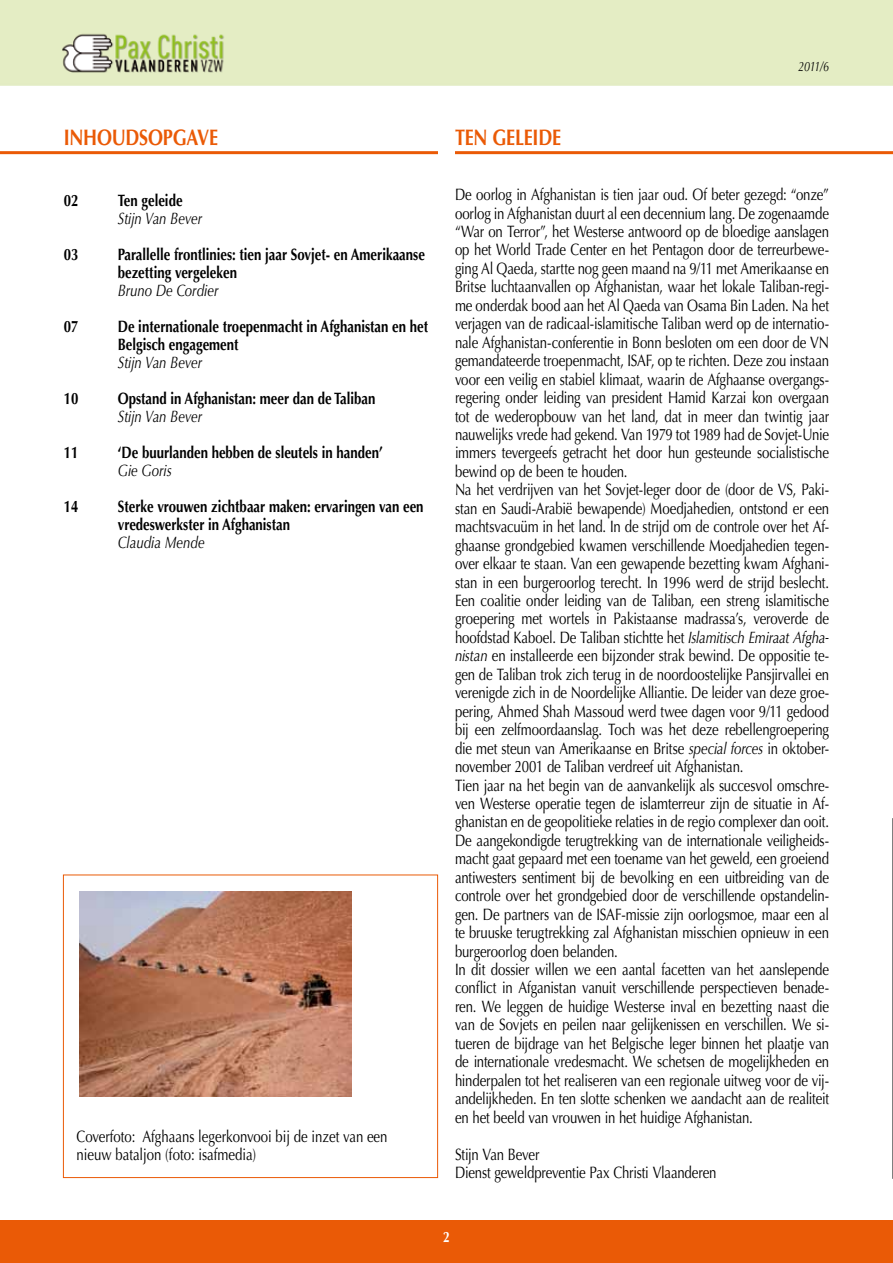
<style>
.page{position:relative;width:893px;height:1263px;background:#fff}
.page>*{position:absolute;margin:0;border:0;box-sizing:border-box;transform-origin:0 0}
.t1{font:700 22.5px "Optima LT Std";letter-spacing:-.01em;color:#ea5a06;scale:.8 1}
.t2{font:16.5px/18.5px "Optima LT Std";letter-spacing:-.01em;color:#000;scale:.8 1}
.t3{font:700 16.5px/18px "Optima LT Std";color:#000;scale:.8 1}
.t4{font:italic 16.5px "Optima LT Std";color:#000;scale:.8 1}
.t5{font:700 15px "Optima LT Std";color:#fff;scale:.8 1}
.t6{font:italic 13.5px "Optima LT Std";color:#000;scale:.8 1}
.s1{font-style:italic}
</style>
<div class="page">
<div style="left:0;top:0;width:893px;height:85px;background:#e4edc4"></div>
<div style="left:0;top:1220px;width:893px;height:43px;background:#ea5a06"></div>
<hr style="left:0;top:151px;width:438px;height:3px;background:#ea5a06">
<img style="left:79px;top:891px;width:273px;height:205px">
<div style="left:63px;top:874px;width:375px;height:304px;border:1px solid #ea5a06"></div>
<hr style="left:455px;top:151px;width:438px;height:3px;background:#ea5a06">
<svg style="left:892px;top:818px;width:1px;height:361px"></svg>
<p class="t6" style="left:798px;top:58px;width:40px">2011/6</p>
<h1 class="t1" style="left:64px;top:124px;width:194px">Inhoudsopgave</h1>
<p class="t3" style="left:64px;top:192px;width:20px">02</p>
<p class="t3" style="left:118px;top:192px;width:83px">Ten geleide</p>
<p class="t4" style="left:118px;top:209px;width:107px">Stijn Van Bever</p>
<p class="t3" style="left:64px;top:246px;width:20px">03</p>
<p class="t3" style="left:118px;top:246px;width:385px">Parallelle frontlinies: tien jaar Sovjet- en Amerikaanse bezetting vergeleken</p>
<p class="t4" style="left:118px;top:281px;width:127px">Bruno De Cordier</p>
<p class="t3" style="left:64px;top:318px;width:20px">07</p>
<p class="t3" style="left:118px;top:318px;width:389px">De internationale troepenmacht in Afghanistan en het<br>Belgisch engagement</p>
<p class="t4" style="left:118px;top:353px;width:107px">Stijn Van Bever</p>
<p class="t3" style="left:64px;top:390px;width:51px">10 O</p>
<p class="t3" style="left:129px;top:390px;width:310px">pstand in Afghanistan: meer dan de Taliban</p>
<p class="t4" style="left:118px;top:407px;width:107px">Stijn Van Bever</p>
<p class="t3" style="left:64px;top:444px;width:20px">11</p>
<p class="t3" style="left:118px;top:444px;width:333px">‘De buurlanden hebben de sleutels in handen’</p>
<p class="t4" style="left:118px;top:461px;width:69px">Gie Goris</p>
<p class="t3" style="left:64px;top:498px;width:20px">14</p>
<p class="t3" style="left:118px;top:498px;width:384px">Sterke vrouwen zichtbaar maken: ervaringen van een vredeswerkster in Afghanistan</p>
<p class="t4" style="left:118px;top:533px;width:110px">Claudia Mende</p>
<p class="t2" style="left:77px;top:1128px;width:390px;line-height:18px">Coverfoto: Afghaans legerkonvooi bij de inzet van een nieuw bataljon (foto: isafmedia)</p>
<h1 class="t1" style="left:455px;top:124px;width:134px">Ten gelei de</h1>
<p class="t2" style="left:455px;top:186px;width:469px">De oorlog in Afghanistan is tien jaar oud. Of beter gezegd: “onze” oorlog in Afghanistan duurt al een decennium lang. De zogenaamde “War on Terror”, het Westerse antwoord op de bloedige aanslagen op het World Trade Center en het Pentagon door de terreurbewe&shy;ging Al Qaeda, startte nog geen maand na 9/11 met Amerikaanse en Britse luchtaanvallen op Afghanistan, waar het lokale Taliban-regi&shy;me onderdak bood aan het Al Qaeda van Osama Bin Laden. Na het verjagen van de radicaal-islamitische Taliban werd op de internatio&shy;nale Afghanistan-conferentie in Bonn besloten om een door de VN gemandateerde troepenmacht, ISAF, op te richten. Deze zou instaan voor een veilig en stabiel klimaat, waarin de Afghaanse overgangs&shy;regering onder leiding van president Hamid Karzai kon overgaan tot de wederopbouw van het land, dat in meer dan twintig jaar nauwelijks vrede had gekend. Van 1979 tot 1989 had de Sovjet-Unie immers tevergeefs getracht het door hun gesteunde socialistische bewind op de been te houden.<br>Na het verdrijven van het Sovjet-leger door de (door de VS, Paki&shy;stan en Saudi-Arabië bewapende) Moedjahedien, ontstond er een machtsvacuüm in het land. In de strijd om de controle over het Af&shy;ghaanse grondgebied kwamen verschillende Moedjahedien tegen&shy;over elkaar te staan. Van een gewapende bezetting kwam Afghani&shy;stan in een burgeroorlog terecht. In 1996 werd de strijd beslecht.<br>Een coalitie onder leiding van de Taliban, een streng islamitische groepering met wortels in Pakistaanse madrassa’s, veroverde de hoofdstad Kaboel. De Taliban stichtte het <span class="s1">Islamitisch Emiraat Afgha&shy;nistan</span> en installeerde een bijzonder strak bewind. De oppositie te&shy;gen de Taliban trok zich terug in de noordoostelijke Pansjirvallei en verenigde zich in de Noordelijke Alliantie. De leider van deze groe&shy;pering, Ahmed Shah Massoud werd twee dagen voor 9/11 gedood bij een zelfmoordaanslag. Toch was het deze rebellengroepering die met steun van Amerikaanse en Britse <span class="s1">special forces</span> in oktober&shy;november 2001 de Taliban verdreef uit Afghanistan.<br>Tien jaar na het begin van de aanvankelijk als succesvol omschre&shy;ven Westerse operatie tegen de islamterreur zijn de situatie in Af&shy;ghanistan en de geopolitieke relaties in de regio complexer dan ooit.<br>De aangekondigde terugtrekking van de internationale veiligheids&shy;macht gaat gepaard met een toename van het geweld, een groeiend antiwesters sentiment bij de bevolking en een uitbreiding van de controle over het grondgebied door de verschillende opstandelin&shy;gen. De partners van de ISAF-missie zijn oorlogsmoe, maar een al te bruuske terugtrekking zal Afghanistan misschien opnieuw in een burgeroorlog doen belanden.<br>In dit dossier willen we een aantal facetten van het aanslepende conflict in Afganistan vanuit verschillende perspectieven benade&shy;ren. We leggen de huidige Westerse inval en bezetting naast die van de Sovjets en peilen naar gelijkenissen en verschillen. We si&shy;tueren de bijdrage van het Belgische leger binnen het plaatje van de internationale vredesmacht. We schetsen de mogelijkheden en hinderpalen tot het realiseren van een regionale uitweg voor de vij&shy;andelijkheden. En ten slotte schenken we aandacht aan de realiteit en het beeld van vrouwen in het huidige Afghanistan.</p>
<p class="t2" style="left:455px;top:1145px;width:328px">Stijn Van Bever<br>Dienst geweldpreventie Pax Christi Vlaanderen</p>
<p class="t5" style="left:443px;top:1228px;width:10px">2</p>
</div>
